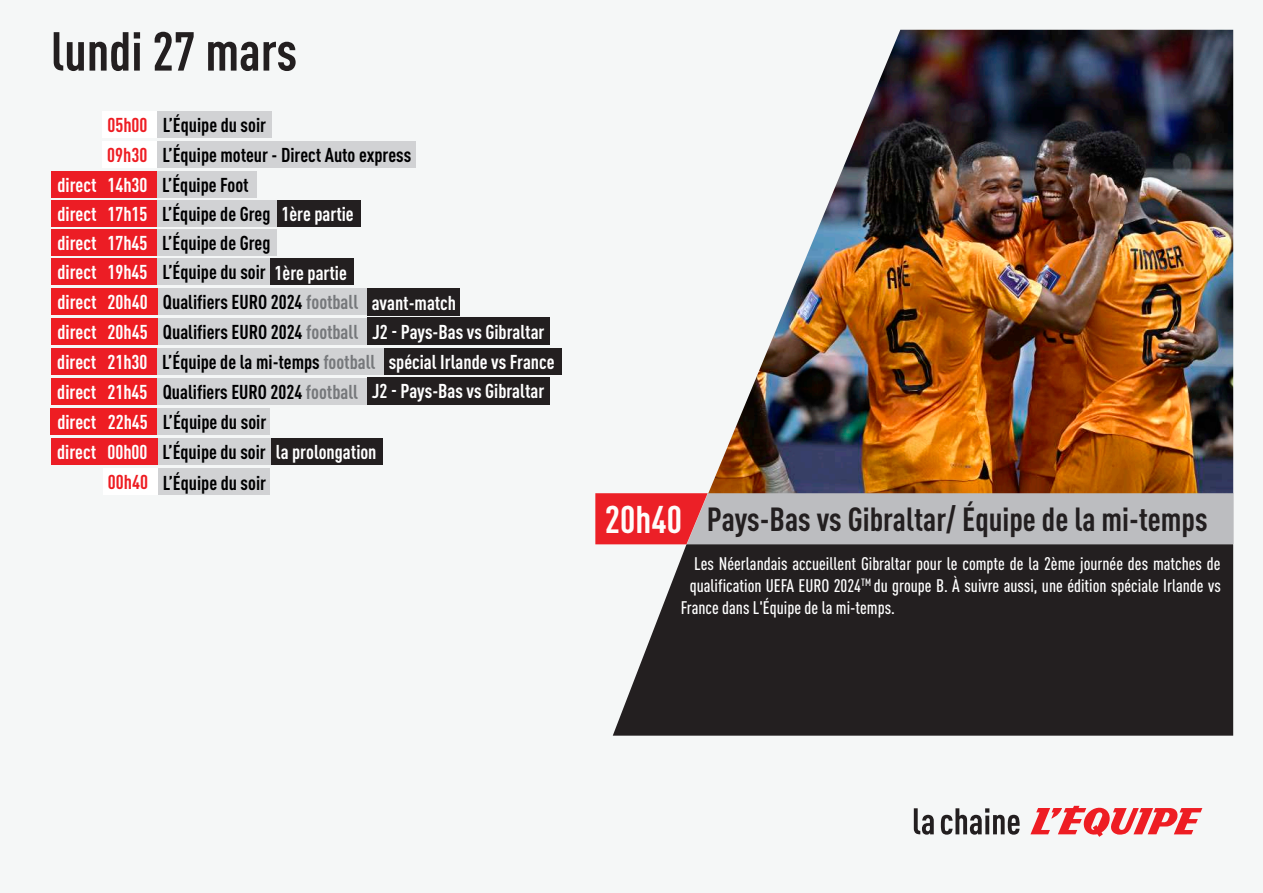
<style>
.page{position:relative;width:1263px;height:893px;background:#f5f7f7}
.page>*{position:absolute;margin:0;border:0;box-sizing:border-box;transform-origin:0 0}
.t1{font:700 condensed 54px "DINOT";color:#231f20}
.t2{font:700 condensed 38.1px "DINOT";color:#fefcfa}
.t3{font:700 condensed 33px "DINOT";color:#231f20}
.t4{font:700 condensed 19.8px/30px "DINOT";color:#fff}
.t5{font:700 condensed 19.8px "DINOT";color:#000001}
.t6{font:500 condensed 18px "DINOT";color:#fff}
.s1{color:#ee1d23}
.s2{color:#fff}
.s3{color:#000001}
.s4{color:#76787b}
</style>
<div class="page">
<div style="left:613px;top:544px;width:620px;height:192px;background:#231f20"></div>
<svg style="left:595px;top:493px;width:638px;height:51px;background:#c3a3a7"></svg>
<img style="left:708px;top:30px;width:525px;height:463px">
<svg style="left:1030px;top:806px;width:172px;height:31px"></svg>
<svg style="left:914px;top:808px;width:20px;height:27px"></svg>
<svg style="left:941px;top:808px;width:78px;height:27px"></svg>
<div style="left:102px;top:111px;width:56px;height:27px;background:#fff"></div>
<div style="left:158px;top:111px;width:114px;height:27px;background:#d1d2d4"></div>
<div style="left:276px;top:200px;width:85px;height:27px;background:#231f20"></div>
<div style="left:102px;top:200px;width:55px;height:27px;background:#ec1d25"></div>
<div style="left:157px;top:200px;width:119px;height:27px;background:#d1d2d4"></div>
<div style="left:51px;top:200px;width:52px;height:27px;background:#ec1d25"></div>
<div style="left:102px;top:229px;width:56px;height:27px;background:#ec1d25"></div>
<div style="left:157px;top:229px;width:119px;height:27px;background:#d1d2d4"></div>
<div style="left:51px;top:229px;width:52px;height:27px;background:#ec1d25"></div>
<div style="left:102px;top:141px;width:56px;height:26px;background:#fff"></div>
<div style="left:158px;top:141px;width:258px;height:26px;background:#d1d2d4"></div>
<div style="left:270px;top:259px;width:84px;height:26px;background:#231f20"></div>
<div style="left:102px;top:258px;width:55px;height:27px;background:#ec1d25"></div>
<div style="left:157px;top:258px;width:113px;height:27px;background:#d1d2d4"></div>
<div style="left:51px;top:258px;width:52px;height:27px;background:#ec1d25"></div>
<div style="left:103px;top:468px;width:54px;height:27px;background:#fff"></div>
<div style="left:158px;top:468px;width:112px;height:27px;background:#d1d2d4"></div>
<div style="left:102px;top:171px;width:55px;height:27px;background:#ec1d25"></div>
<div style="left:157px;top:171px;width:100px;height:27px;background:#d1d2d4"></div>
<div style="left:51px;top:171px;width:52px;height:27px;background:#ec1d25"></div>
<div style="left:103px;top:288px;width:55px;height:27px;background:#ee1d23"></div>
<div style="left:51px;top:288px;width:52px;height:27px;background:#ee1d23"></div>
<div style="left:158px;top:288px;width:209px;height:27px;background:#d1d2d4"></div>
<div style="left:367px;top:289px;width:93px;height:27px;background:#231f20"></div>
<div style="left:103px;top:318px;width:55px;height:27px;background:#ee1d23"></div>
<div style="left:51px;top:318px;width:52px;height:27px;background:#ee1d23"></div>
<div style="left:158px;top:318px;width:209px;height:27px;background:#d1d2d4"></div>
<div style="left:367px;top:317px;width:183px;height:28px;background:#231f20"></div>
<div style="left:102px;top:348px;width:56px;height:27px;background:#ec1d25"></div>
<div style="left:157px;top:348px;width:227px;height:27px;background:#d1d2d4"></div>
<div style="left:51px;top:348px;width:51px;height:27px;background:#ec1d25"></div>
<div style="left:384px;top:348px;width:177px;height:27px;background:#231f20"></div>
<div style="left:102px;top:378px;width:56px;height:27px;background:#ee1d23"></div>
<div style="left:51px;top:378px;width:51px;height:27px;background:#ee1d23"></div>
<div style="left:158px;top:378px;width:209px;height:27px;background:#d1d2d4"></div>
<div style="left:367px;top:377px;width:182px;height:28px;background:#231f20"></div>
<div style="left:103px;top:408px;width:55px;height:27px;background:#ee1d23"></div>
<div style="left:51px;top:408px;width:52px;height:27px;background:#ee1d23"></div>
<div style="left:158px;top:408px;width:112px;height:27px;background:#d1d2d4"></div>
<div style="left:102px;top:438px;width:56px;height:27px;background:#ec1d25"></div>
<div style="left:158px;top:438px;width:112px;height:27px;background:#d1d2d4"></div>
<div style="left:51px;top:438px;width:51px;height:27px;background:#ec1d25"></div>
<div style="left:271px;top:438px;width:112px;height:27px;background:#231f20"></div>
<h1 class="t1" style="left:51px;top:12px;width:248px">lundi 27 mars</h1>
<p class="t5" style="left:107px;top:110px;width:160px"><span class="s1">05h00</span> L’Équipe du soir</p>
<p class="t5" style="left:107px;top:140px;width:306px"><span class="s1">09h30</span> L’Équipe moteur - Direct Auto express</p>
<p class="t5" style="left:58px;top:170px;width:193px"><span class="s2">direct 14h30</span> L’Équipe Foot</p>
<p class="t4" style="left:58px;top:198px;width:298px;line-height:29.2px">direct 17h15 <span class="s3">L’Équipe de Greg</span> 1ère partie direct 17h45 <span class="s3">L’Équipe de Greg</span></p>
<p class="t4" style="left:58px;top:256px;width:291px">direct 19h45 <span class="s3">L’Équipe du soir</span> 1ère partie</p>
<p class="t4" style="left:57px;top:286px;width:499px">direct 20h40 <span class="s3">Qualifiers EURO 2024</span> <span class="s4">football</span> avant-match<br>direct 20h45 <span class="s3">Qualifiers EURO 2024</span> <span class="s4">football</span> J2 - Pays-Bas vs Gibraltar direct 21h30 <span class="s3">L’Équipe de la mi-temps</span> <span class="s4">football</span> spécial Irlande vs France direct 21h45 <span class="s3">Qualifiers EURO 2024</span> <span class="s4">football</span> J2 - Pays-Bas vs Gibraltar direct 22h45 <span class="s3">L’Équipe du soir<br></span>direct 00h00 <span class="s3">L’Équipe du soir</span> la prolongation</p>
<p class="t5" style="left:108px;top:468px;width:160px"><span class="s1">00h40</span> L’Équipe du soir</p>
<h3 class="t3" style="left:707px;top:495px;width:502px">Pays-Bas vs Gibraltar/ Équipe de la mi-temps</h3>
<p class="t6" style="left:694px;top:551px;width:528px">Les Néerlandais accueillent Gibraltar pour le compte de la 2ème journée des matches de</p>
<p class="t6" style="left:690px;top:573px;width:533px">qualification UEFA EURO 2024<sup>TM</sup> du groupe B. À suivre aussi, une édition spéciale Irlande vs</p>
<p class="t6" style="left:681px;top:594px;width:216px">France dans L'Équipe de la mi-temps.</p>
<h2 class="t2" style="left:605px;top:492px;width:79px">20h40</h2>
</div>
